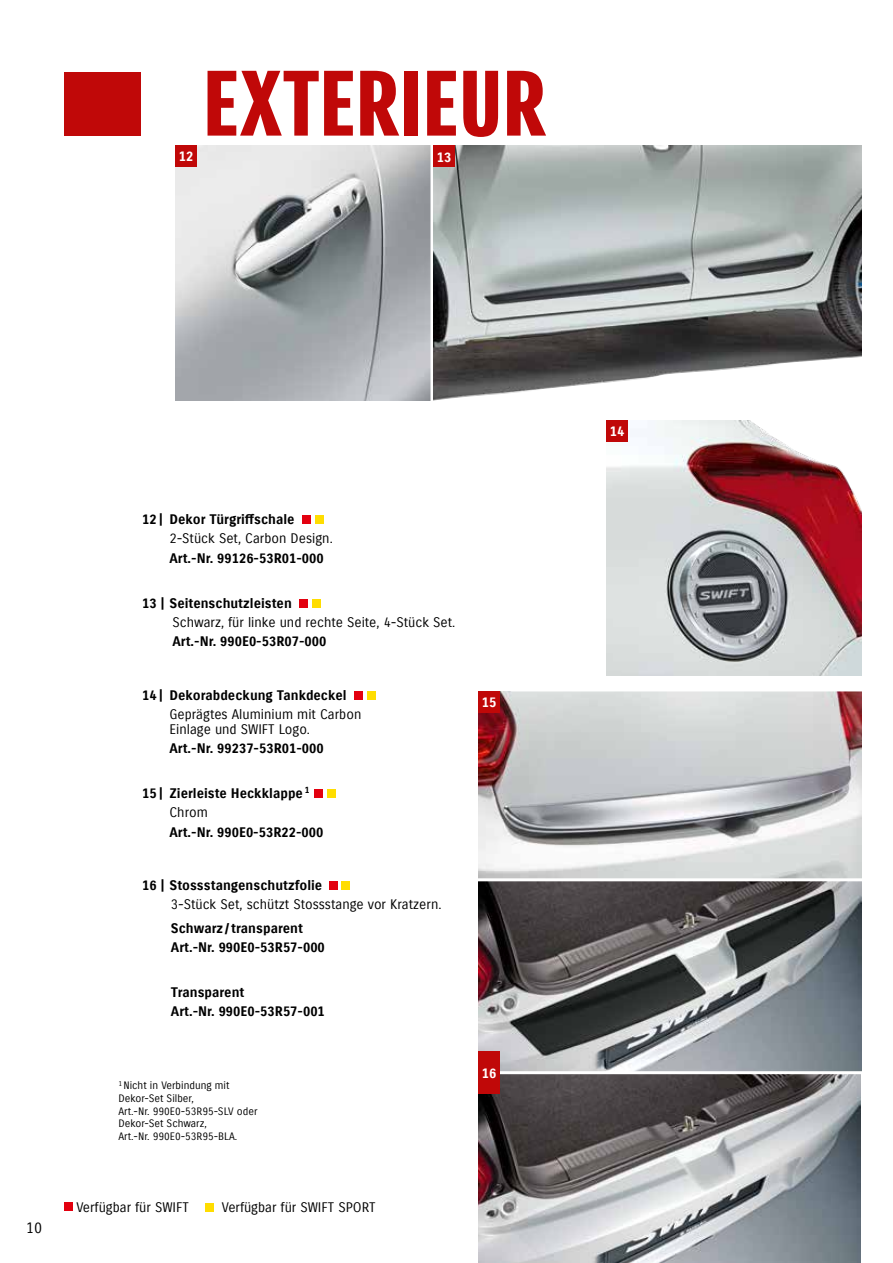
<style>
.page{position:relative;width:893px;height:1263px;background:#fff}
.page>*{position:absolute;margin:0;border:0;box-sizing:border-box;transform-origin:0 0}
.t1{font:90px "Suzuki PRO Headline";letter-spacing:.01em;color:#c00808}
.t2{font:15px "Suzuki PRO Regular";color:#000}
.t3{font:13.5px/19.2px "Suzuki PRO Bold";color:#000}
.t4{font:13.5px/15px "Suzuki PRO Regular";color:#000}
.t5{font:13.5px "Suzuki PRO Bold";color:#fff}
.t6{font:10.5px/12.8px "Suzuki PRO Regular";color:#000}
</style>
<div class="page">
<div style="left:302px;top:516px;width:9px;height:8px;background:#e3000f"></div>
<div style="left:315px;top:516px;width:8px;height:8px;background:#fd0"></div>
<div style="left:300px;top:599px;width:8px;height:9px;background:#e3000f"></div>
<div style="left:312px;top:599px;width:9px;height:9px;background:#fd0"></div>
<div style="left:354px;top:691px;width:9px;height:9px;background:#e3000f"></div>
<div style="left:367px;top:691px;width:8px;height:9px;background:#fd0"></div>
<div style="left:315px;top:790px;width:8px;height:8px;background:#e3000f"></div>
<div style="left:327px;top:790px;width:8px;height:8px;background:#fd0"></div>
<div style="left:329px;top:882px;width:8px;height:8px;background:#e3000f"></div>
<div style="left:341px;top:882px;width:9px;height:8px;background:#fd0"></div>
<img style="left:478px;top:691px;width:383px;height:380px">
<img style="left:478px;top:1074px;width:383px;height:189px">
<div style="left:478px;top:691px;width:22px;height:22px;background:#c00808"></div>
<hr style="left:475px;top:878px;width:390px;height:3px;background:#fff">
<img style="left:175px;top:145px;width:255px;height:255px">
<img style="left:606px;top:420px;width:255px;height:255px">
<div style="left:175px;top:145px;width:22px;height:22px;background:#c00808"></div>
<div style="left:606px;top:420px;width:22px;height:22px;background:#c00808"></div>
<div style="left:478px;top:1051px;width:22px;height:43px;background:#c00808"></div>
<div style="left:64px;top:1203px;width:8px;height:8px;background:#e3000f"></div>
<div style="left:205px;top:1204px;width:9px;height:8px;background:#fd0"></div>
<img style="left:433px;top:146px;width:428px;height:255px">
<div style="left:433px;top:146px;width:22px;height:21px;background:#c00808"></div>
<div style="left:64px;top:72px;width:76px;height:63px;background:#c00808"></div>
<p class="t5" style="left:179px;top:148px;width:16px">12</p>
<h1 class="t1" style="left:203px;top:49px;width:345px">EXTERIEUR</h1>
<p class="t5" style="left:437px;top:149px;width:16px">13</p>
<p class="t2" style="left:26px;top:1219px;width:18px">10</p>
<p class="t3" style="left:142px;top:510px;width:154px">12 | Dekor Türgriffschale</p>
<p class="t4" style="left:169px;top:531px;width:165px">2-Stück Set, Carbon Design.</p>
<p class="t3" style="left:169px;top:548px;width:156px">Art.-Nr. 99126-53R01-000</p>
<p class="t3" style="left:142px;top:593px;width:151px">13 | Seitenschutzleisten</p>
<p class="t4" style="left:172px;top:615px;width:284px">Schwarz, für linke und rechte Seite, 4-Stück Set.</p>
<p class="t3" style="left:172px;top:632px;width:155px">Art.-Nr. 990E0-53R07-000</p>
<p class="t3" style="left:142px;top:685px;width:206px">14 | Dekorabdeckung Tankdeckel</p>
<p class="t4" style="left:169px;top:707px;width:193px">Geprägtes Aluminium mit Carbon<br>Einlage und SWIFT Logo.</p>
<p class="t3" style="left:169px;top:739px;width:156px">Art.-Nr. 99237-53R01-000</p>
<p class="t3" style="left:142px;top:784px;width:169px">15 | Zierleiste Heckklappe <sup>1</sup></p>
<p class="t4" style="left:169px;top:805px;width:40px">Chrom</p>
<p class="t3" style="left:169px;top:822px;width:155px">Art.-Nr. 990E0-53R22-000</p>
<p class="t3" style="left:142px;top:876px;width:182px">16 | Stossstangenschutzfolie</p>
<p class="t4" style="left:171px;top:897px;width:272px">3-Stück Set, schützt Stossstange vor Kratzern.</p>
<p class="t3" style="left:171px;top:919px;width:155px">Schwarz /transparent<br>Art.-Nr. 990E0-53R57-000</p>
<p class="t3" style="left:171px;top:983px;width:155px">Transparent<br>Art.-Nr. 990E0-53R57-001</p>
<p class="t6" style="left:118px;top:1079px;width:141px"><sup>1</sup> Nicht in Verbindung mit<br>Dekor-Set Silber,<br>Art.-Nr. 990E0-53R95-SLV oder<br>Dekor-Set Schwarz,<br>Art.-Nr. 990E0-53R95-BLA.</p>
<p class="t4" style="left:76px;top:1200px;width:114px">Verfügbar für SWIFT</p>
<p class="t4" style="left:222px;top:1200px;width:155px">Verfügbar für SWIFT SPORT</p>
<p class="t5" style="left:482px;top:694px;width:16px">15</p>
<p class="t5" style="left:482px;top:1065px;width:16px">16</p>
<p class="t5" style="left:610px;top:423px;width:16px">14</p>
</div>
